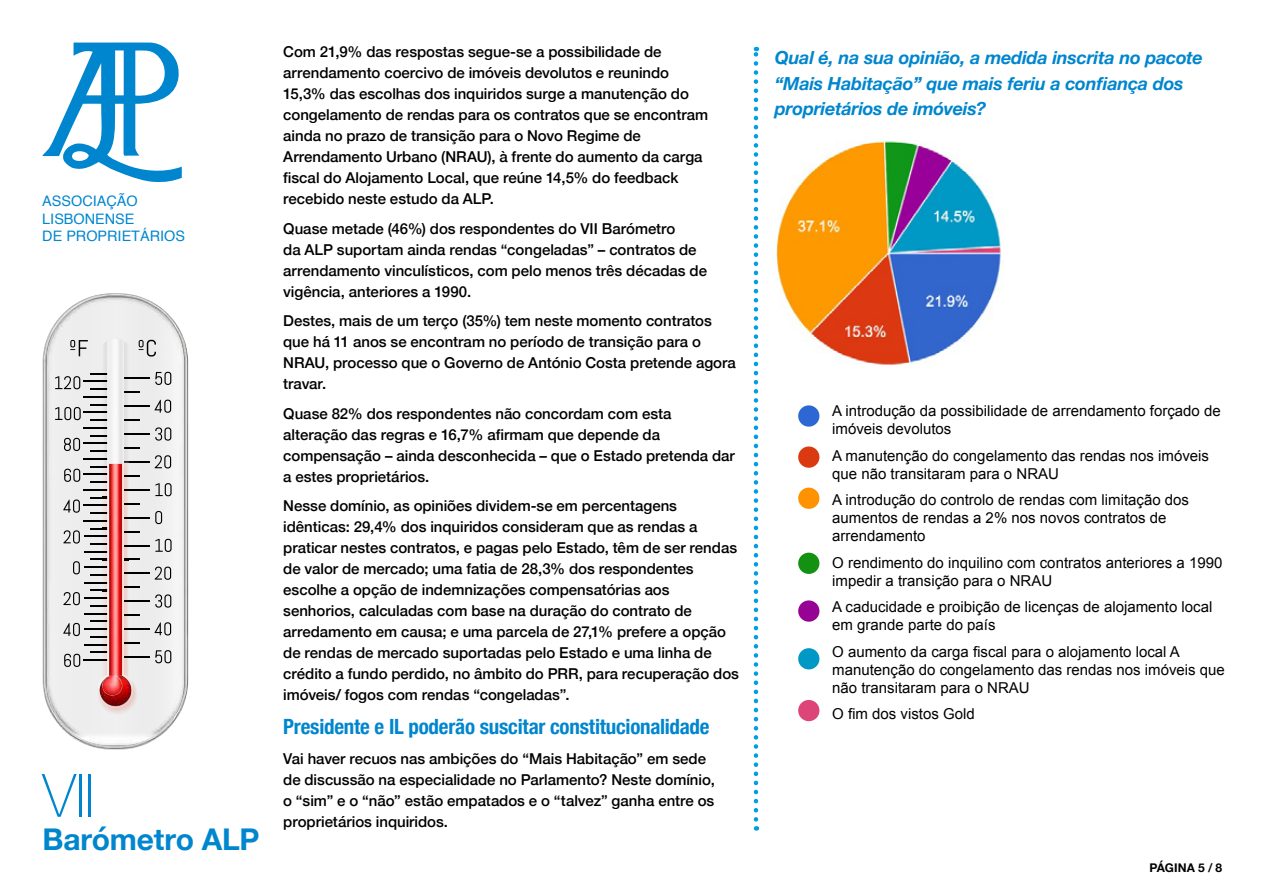
<style>
.page{position:relative;width:1263px;height:893px;background:#fff}
.page>*{position:absolute;margin:0;border:0;box-sizing:border-box;transform-origin:0 0}
.t1{font:100 59.85px "Helvetica Neue";color:#0086ce}
.t2{font:700 30px "Helvetica Neue";letter-spacing:-.005em;color:#0086ce}
.t3{font:700 condensed 21px "Helvetica Neue";letter-spacing:-.01em;color:#0086ce}
.t4{font:italic 700 18px/25.5px "Helvetica Neue";letter-spacing:-.01em;color:#0086ce}
.t5{font:500 15px/21px "Helvetica Neue";color:#000}
.t6{font:15px/18px "Arial";color:#000}
.t7{font:14.4px/17.2px "Helvetica";color:#0086ce}
.t8{font:700 12px "Helvetica Neue";letter-spacing:.01em;color:#000}
</style>
<div class="page">
<img style="left:44px;top:294px;width:144px;height:456px">
<img style="left:184px;top:362px;width:1px;height:319px">
<svg style="left:109px;top:745px;width:16px;height:1px"></svg>
<img style="left:47px;top:298px;width:137px;height:447px">
<hr style="left:124px;top:433px;width:26px;height:2px;background:#000">
<hr style="left:124px;top:656px;width:26px;height:2px;background:#000">
<svg style="left:155px;top:650px;width:16px;height:13px"></svg>
<svg style="left:155px;top:427px;width:16px;height:14px"></svg>
<svg style="left:139px;top:340px;width:17px;height:17px"></svg>
<svg style="left:70px;top:340px;width:18px;height:16px"></svg>
<img style="left:98px;top:713px;width:41px;height:1px">
<img style="left:98px;top:678px;width:41px;height:35px">
<img style="left:99px;top:680px;width:39px;height:33px">
<img style="left:137px;top:681px;width:1px;height:31px">
<img style="left:100px;top:681px;width:37px;height:31px">
<img style="left:102px;top:683px;width:35px;height:28px">
<img style="left:104px;top:684px;width:33px;height:26px">
<img style="left:107px;top:687px;width:29px;height:23px">
<img style="left:134px;top:689px;width:1px;height:20px">
<img style="left:129px;top:346px;width:1px;height:109px">
<img style="left:102px;top:459px;width:1px;height:216px">
<img style="left:103px;top:339px;width:4px;height:336px">
<svg style="left:55px;top:373px;width:52px;height:17px"></svg>
<svg style="left:83px;top:396px;width:24px;height:1px"></svg>
<svg style="left:55px;top:404px;width:52px;height:17px"></svg>
<svg style="left:84px;top:427px;width:23px;height:1px"></svg>
<svg style="left:64px;top:435px;width:43px;height:17px"></svg>
<svg style="left:84px;top:458px;width:23px;height:1px"></svg>
<svg style="left:64px;top:466px;width:43px;height:17px"></svg>
<svg style="left:84px;top:489px;width:23px;height:1px"></svg>
<svg style="left:63px;top:497px;width:44px;height:17px"></svg>
<svg style="left:84px;top:520px;width:23px;height:1px"></svg>
<svg style="left:63px;top:528px;width:44px;height:17px"></svg>
<svg style="left:84px;top:551px;width:23px;height:1px"></svg>
<svg style="left:73px;top:559px;width:34px;height:16px"></svg>
<svg style="left:84px;top:582px;width:23px;height:1px"></svg>
<svg style="left:63px;top:590px;width:44px;height:16px"></svg>
<svg style="left:84px;top:613px;width:23px;height:1px"></svg>
<svg style="left:63px;top:621px;width:44px;height:16px"></svg>
<svg style="left:84px;top:644px;width:23px;height:1px"></svg>
<svg style="left:64px;top:652px;width:43px;height:15px"></svg>
<img style="left:124px;top:341px;width:5px;height:334px">
<svg style="left:124px;top:372px;width:47px;height:13px"></svg>
<svg style="left:124px;top:392px;width:16px;height:1px"></svg>
<svg style="left:124px;top:400px;width:47px;height:13px"></svg>
<svg style="left:124px;top:420px;width:16px;height:1px"></svg>
<svg style="left:124px;top:433px;width:6px;height:2px"></svg>
<svg style="left:124px;top:447px;width:16px;height:2px"></svg>
<svg style="left:124px;top:455px;width:47px;height:13px"></svg>
<svg style="left:124px;top:475px;width:16px;height:1px"></svg>
<svg style="left:124px;top:483px;width:48px;height:13px"></svg>
<svg style="left:124px;top:503px;width:16px;height:1px"></svg>
<svg style="left:124px;top:511px;width:38px;height:13px"></svg>
<svg style="left:124px;top:531px;width:16px;height:1px"></svg>
<svg style="left:124px;top:539px;width:48px;height:13px"></svg>
<svg style="left:124px;top:559px;width:16px;height:1px"></svg>
<svg style="left:124px;top:567px;width:47px;height:13px"></svg>
<svg style="left:124px;top:587px;width:16px;height:1px"></svg>
<svg style="left:124px;top:594px;width:47px;height:14px"></svg>
<svg style="left:124px;top:615px;width:16px;height:1px"></svg>
<svg style="left:124px;top:622px;width:47px;height:13px"></svg>
<svg style="left:124px;top:642px;width:16px;height:2px"></svg>
<img style="left:107px;top:339px;width:17px;height:336px">
<svg style="left:98px;top:675px;width:36px;height:34px"></svg>
<img style="left:109px;top:464px;width:13px;height:212px">
<img style="left:100px;top:676px;width:31px;height:30px">
<img style="left:102px;top:676px;width:20px;height:19px;border-radius:10px">
<svg style="left:42px;top:42px;width:140px;height:141px"></svg>
<img style="left:776px;top:141px;width:228px;height:224px">
<svg style="left:754px;top:47px;width:4px;height:772px"></svg>
<div style="left:798px;top:405px;width:21px;height:22px;background:#2d67d3;border-radius:50%"></div>
<div style="left:798px;top:446px;width:21px;height:22px;background:#db3a10;border-radius:50%"></div>
<div style="left:798px;top:488px;width:21px;height:21px;background:#ff9201;border-radius:50%"></div>
<div style="left:798px;top:553px;width:21px;height:21px;background:#139113;border-radius:50%"></div>
<div style="left:798px;top:600px;width:21px;height:22px;background:#960294;border-radius:50%"></div>
<div style="left:798px;top:648px;width:21px;height:21px;background:#0098c4;border-radius:50%"></div>
<div style="left:798px;top:700px;width:21px;height:21px;background:#dd4578;border-radius:50%"></div>
<p class="t7" style="left:42px;top:193px;width:144px">ASSOCIAÇÃO<br>LISBONENSE<br>DE PROPRIETÁRIOS</p>
<h1 class="t1" style="left:43px;top:750px;width:54px">VII</h1>
<h2 class="t2" style="left:43px;top:815px;width:218px">Barómetro ALP</h2>
<p class="t5" style="left:283px;top:40px;width:427px">Com 21,9% das respostas segue-se a possibilidade de arrendamento coercivo de imóveis devolutos e reunindo 15,3% das escolhas dos inquiridos surge a manutenção do congelamento de rendas para os contratos que se encontram ainda no prazo de transição para o Novo Regime de Arrendamento Urbano (NRAU), à frente do aumento da carga fiscal do Alojamento Local, que reúne 14,5% do feedback recebido neste estudo da ALP.</p>
<p class="t5" style="left:283px;top:217px;width:425px">Quase metade (46%) dos respondentes do VII Barómetro<br>da ALP suportam ainda rendas “congeladas” – contratos de arrendamento vinculísticos, com pelo menos três décadas de vigência, anteriores a 1990.</p>
<p class="t5" style="left:283px;top:309px;width:454px">Destes, mais de um terço (35%) tem neste momento contratos que há 11 anos se encontram no período de transição para o NRAU, processo que o Governo de António Costa pretende agora travar.</p>
<p class="t5" style="left:283px;top:402px;width:453px">Quase 82% dos respondentes não concordam com esta alteração das regras e 16,7% afirmam que depende da compensação – ainda desconhecida – que o Estado pretenda dar a estes proprietários.</p>
<p class="t5" style="left:283px;top:494px;width:457px">Nesse domínio, as opiniões dividem-se em percentagens idênticas: 29,4% dos inquiridos consideram que as rendas a praticar nestes contratos, e pagas pelo Estado, têm de ser rendas de valor de mercado; uma fatia de 28,3% dos respondentes escolhe a opção de indemnizações compensatórias aos senhorios, calculadas com base na duração do contrato de arredamento em causa; e uma parcela de 27,1% prefere a opção de rendas de mercado suportadas pelo Estado e uma linha de crédito a fundo perdido, no âmbito do PRR, para recuperação dos imóveis/ fogos com rendas “congeladas”.</p>
<h3 class="t3" style="left:283px;top:709px;width:428px">Presidente e IL poderão suscitar constitucionalidade</h3>
<p class="t5" style="left:283px;top:747px;width:433px">Vai haver recuos nas ambições do “Mais Habitação” em sede de discussão na especialidade no Parlamento? Neste domínio, o “sim” e o “não” estão empatados e o “talvez” ganha entre os proprietários inquiridos.</p>
<p class="t4" style="left:775px;top:46px;width:430px">Qual é, na sua opinião, a medida inscrita no pacote “Mais Habitação” que mais feriu a confiança dos proprietários de imóveis?</p>
<p class="t6" style="left:832px;top:402px;width:390px">A introdução da possibilidade de arrendamento forçado de imóveis devolutos</p>
<p class="t6" style="left:832px;top:447px;width:378px">A manutenção do congelamento das rendas nos imóveis que não transitaram para o NRAU</p>
<p class="t6" style="left:832px;top:491px;width:358px">A introdução do controlo de rendas com limitação dos aumentos de rendas a 2% nos novos contratos de arrendamento</p>
<p class="t6" style="left:832px;top:554px;width:392px">O rendimento do inquilino com contratos anteriores a 1990 impedir a transição para o NRAU</p>
<p class="t6" style="left:832px;top:598px;width:382px">A caducidade e proibição de licenças de alojamento local em grande parte do país</p>
<p class="t6" style="left:832px;top:643px;width:394px">O aumento da carga fiscal para o alojamento local A manutenção do congelamento das rendas nos imóveis que não transitaram para o NRAU</p>
<p class="t6" style="left:832px;top:705px;width:144px">O fim dos vistos Gold</p>
<p class="t8" style="left:1149px;top:858px;width:74px">PÁGINA 5 / 8</p>
</div>
